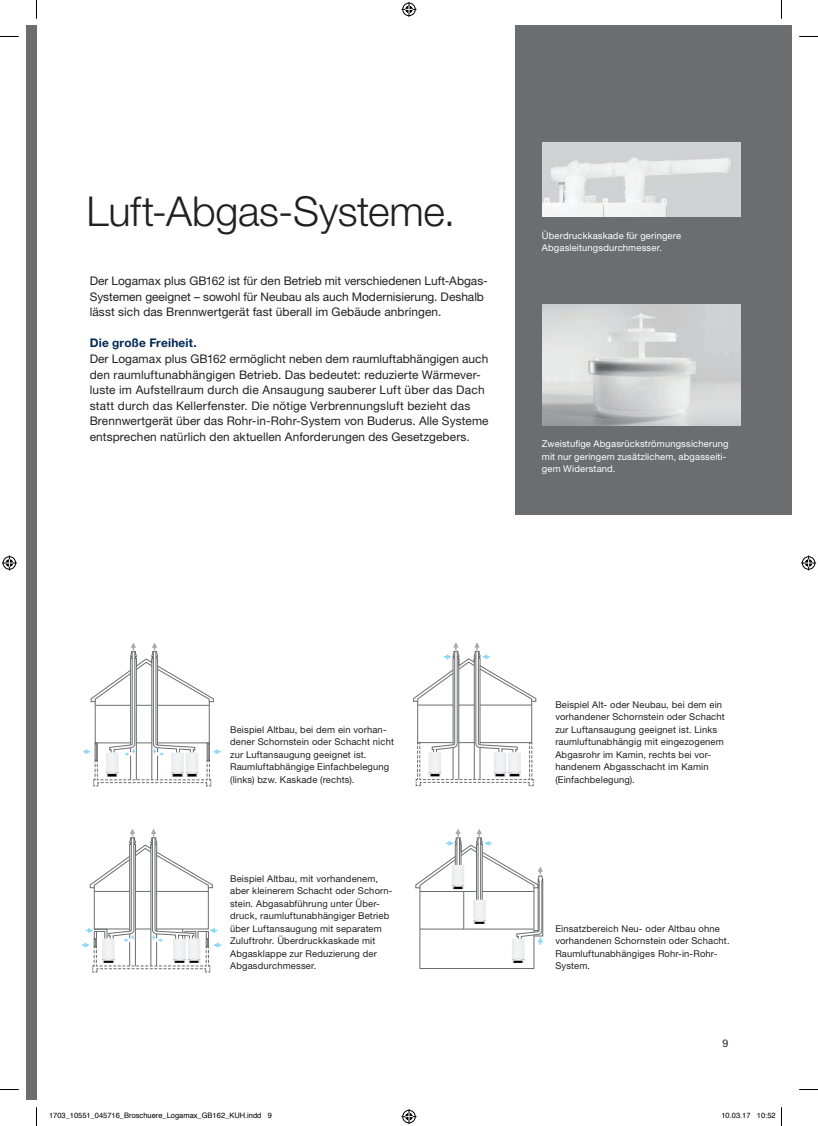
<style>
.page{position:relative;width:818px;height:1126px;background:#fff}
.page>*{position:absolute;margin:0;border:0;box-sizing:border-box;transform-origin:0 0}
.t1{font:300 41.25px "Helvetica Neue LT Pro";letter-spacing:-.01em;color:#231f20}
.t2{font:11.88px/15.5px "Helvetica Neue LT Pro";letter-spacing:.005em;color:#231f20}
.t3{font:700 11.88px "Helvetica Neue LT Pro";letter-spacing:.015em;color:#002855}
.t4{font:10.62px "Helvetica Neue LT Pro";color:#231f20}
.t5{font:9.38px/12.5px "Helvetica Neue LT Pro";letter-spacing:.015em;color:#231f20}
.t6{font:9.38px/12.5px "Helvetica Neue LT Pro";letter-spacing:.015em;color:#fff}
.t7{font:7.5px "Helvetica";color:#000}
</style>
<div class="page">
<div style="left:26px;top:26px;width:10px;height:1073px;background:#6c6d70"></div>
<div style="left:515px;top:26px;width:276px;height:489px;background:#6c6d70"></div>
<img style="left:542px;top:143px;width:198px;height:73px">
<img style="left:542px;top:304px;width:198px;height:121px">
<svg style="left:83px;top:642px;width:137px;height:144px"></svg>
<img style="left:106px;top:752px;width:12px;height:24px">
<img style="left:171px;top:752px;width:27px;height:24px">
<svg style="left:413px;top:642px;width:123px;height:144px"></svg>
<img style="left:428px;top:752px;width:13px;height:24px">
<img style="left:508px;top:752px;width:12px;height:24px">
<img style="left:493px;top:752px;width:13px;height:24px">
<svg style="left:82px;top:829px;width:139px;height:143px"></svg>
<img style="left:102px;top:938px;width:13px;height:24px">
<img style="left:173px;top:938px;width:27px;height:24px">
<svg style="left:415px;top:829px;width:128px;height:140px"></svg>
<img style="left:451px;top:864px;width:13px;height:25px">
<img style="left:511px;top:938px;width:13px;height:24px">
<img style="left:473px;top:899px;width:12px;height:24px">
<svg style="left:0;top:36px;width:19px;height:1px"></svg>
<svg style="left:799px;top:36px;width:18px;height:1px"></svg>
<svg style="left:0;top:1089px;width:19px;height:1px"></svg>
<svg style="left:799px;top:1089px;width:18px;height:1px"></svg>
<svg style="left:36px;top:0;width:1px;height:19px"></svg>
<svg style="left:36px;top:1107px;width:1px;height:18px"></svg>
<svg style="left:401px;top:2px;width:15px;height:15px"></svg>
<svg style="left:401px;top:1109px;width:15px;height:14px"></svg>
<svg style="left:2px;top:555px;width:15px;height:15px"></svg>
<svg style="left:801px;top:555px;width:14px;height:15px"></svg>
<h1 class="t1" style="left:86px;top:196px;width:370px">Luft-Abgas-Systeme.</h1>
<p class="t2" style="left:90px;top:274px;width:399px">Der Logamax plus GB162 ist für den Betrieb mit verschiedenen Luft-Abgas-<br>Systemen geeignet – sowohl für Neubau als auch Modernisierung. Deshalb lässt sich das Brennwertgerät fast überall im Gebäude anbringen.</p>
<p class="t3" style="left:90px;top:339px;width:108px">Die große Freiheit.</p>
<p class="t2" style="left:90px;top:352px;width:400px">Der Logamax plus GB162 ermöglicht neben dem raumluftabhängigen auch den raumluftunabhängigen Betrieb. Das bedeutet: reduzierte Wärmever&shy;luste im Aufstellraum durch die Ansaugung sauberer Luft über das Dach statt durch das Keller fenster. Die nötige Verbrennungsluft bezieht das Brennwertgerät über das Rohr-in-Rohr-System von Buderus. Alle Systeme entsprechen natürlich den aktuellen Anforderungen des Gesetzgebers.</p>
<p class="t6" style="left:541px;top:230px;width:141px">Überdruckkaskade für geringere<br>Abgasleitungsdurchmesser.</p>
<p class="t6" style="left:541px;top:439px;width:188px">Zweistufige Abgasrückströmungssicherung mit nur geringem zusätzlichem, abgasseiti&shy;gem Widerstand.</p>
<p class="t5" style="left:230px;top:724px;width:165px">Beispiel Altbau, bei dem ein vorhan&shy;dener Schornstein oder Schacht nicht zur Luft ansaugung geeignet ist.<br>Raumluftabhängige Einfachbelegung (links) bzw. Kaskade (rechts).</p>
<p class="t5" style="left:230px;top:873px;width:164px">Beispiel Altbau, mit vorhandenem, aber kleinerem Schacht oder Schorn&shy;stein. Abgasabführung unter Über&shy;druck, raumluftunabhängiger Betrieb über Luftansaugung mit separatem Zuluftrohr. Überdruckkaskade mit Abgasklappe zur Reduzierung der Abgasdurchmesser.</p>
<p class="t5" style="left:555px;top:699px;width:171px">Beispiel Alt- oder Neubau, bei dem ein vorhandener Schornstein oder Schacht zur Luftansaugung geeignet ist. Links raum luft unabhängig mit eingezogenem Abgasrohr im Kamin, rechts bei vor&shy;handenem Abgasschacht im Kamin (Einfach belegung).</p>
<p class="t5" style="left:555px;top:923px;width:176px">Einsatzbereich Neu- oder Altbau ohne vorhandenen Schornstein oder Schacht.<br>Raumluftunabhängiges Rohr-in-Rohr-<br>System.</p>
<p class="t4" style="left:722px;top:1039px;width:7px">9</p>
<p class="t7" style="left:49px;top:1109px;width:224px">1703_10551_045716_Broschuere_Logamax_GB162_KUH.indd 9</p>
<p class="t7" style="left:721px;top:1109px;width:56px">10.03.17 10:52</p>
</div>
